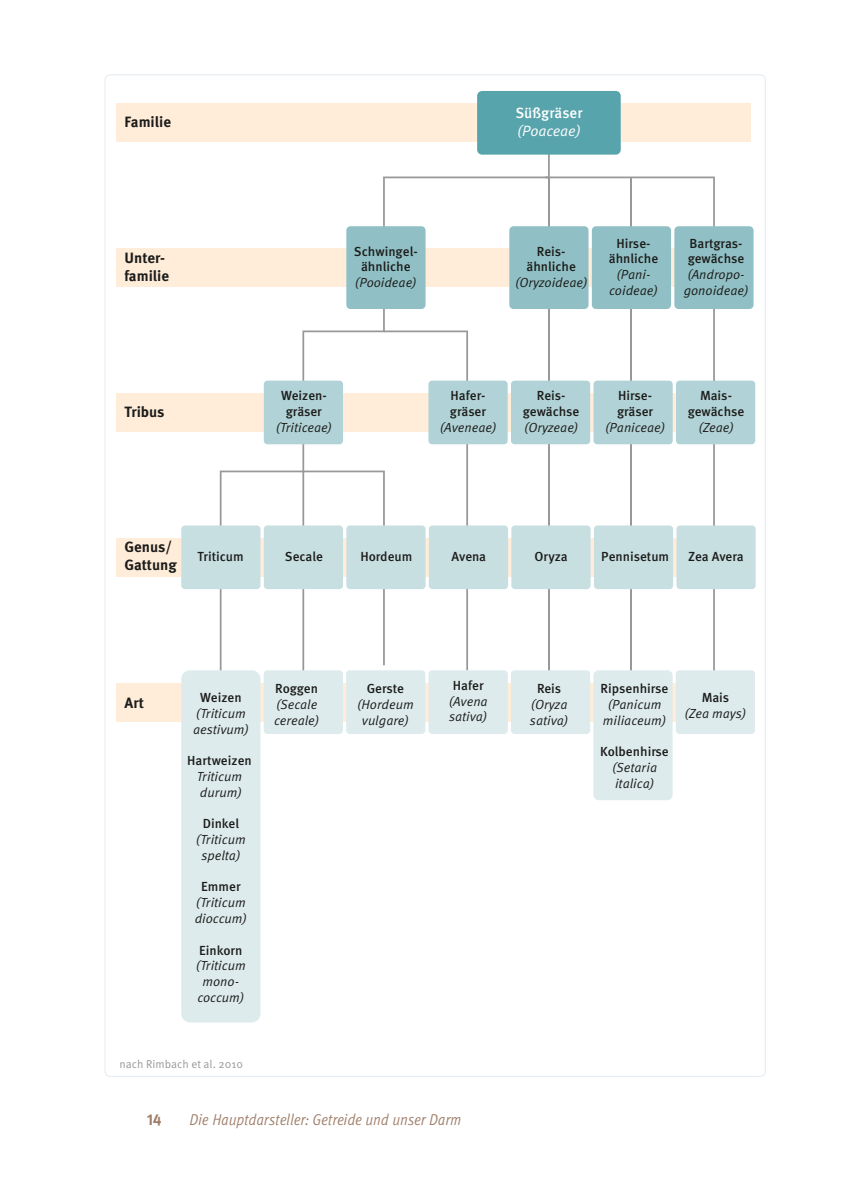
<style>
.page{position:relative;width:844px;height:1191px;background:#fff}
.page>*{position:absolute;margin:0;border:0;box-sizing:border-box;transform-origin:0 0}
.t1{font:15.75px "Meta Pro Cond Norm Ita";letter-spacing:.01em;color:#9f7e69}
.t2{font:700 15.75px "Meta Pro";color:#9f7e69}
.t3{font:700 14.88px/17.8px "Meta Pro";color:#1c1c1a}
.t4{font:500 14.88px/17.8px "Meta Pro";color:#fff}
.t5{font:13.12px/15.8px "Meta Pro Norm Ita";color:#1c1c1a;text-align:center}
.t6{font:500 13.12px/15.8px "Meta Pro";color:#1c1c1a;text-align:center}
.t7{font:11.38px "Meta Pro Norm";letter-spacing:-.005em;color:#989898}
.s1{font-family:"Meta Pro Norm Ita";font-weight:400}
.s2{font-family:"Meta Pro";font-weight:500}
</style>
<div class="page">
<svg style="left:549px;top:176px;width:165px;height:500px"></svg>
<svg style="left:220px;top:91px;width:329px;height:932px"></svg>
<div style="left:116px;top:683px;width:634px;height:38px;background:#ffedda"></div>
<div style="left:181px;top:670px;width:79px;height:352px;background:#ddebed;border-radius:9px"></div>
<div style="left:263px;top:670px;width:80px;height:64px;background:#ddebed;border-radius:4px"></div>
<div style="left:346px;top:670px;width:79px;height:64px;background:#ddebed;border-radius:4px"></div>
<div style="left:428px;top:670px;width:79px;height:64px;background:#ddebed;border-radius:4px"></div>
<div style="left:511px;top:670px;width:79px;height:64px;background:#ddebed;border-radius:4px"></div>
<div style="left:675px;top:670px;width:79px;height:64px;background:#ddebed;border-radius:4px"></div>
<div style="left:593px;top:670px;width:79px;height:130px;background:#ddebed;border-radius:5px"></div>
<div style="left:116px;top:104px;width:634px;height:38px;background:#ffedda"></div>
<div style="left:477px;top:91px;width:143px;height:64px;background:#57a4ac;border-radius:5px"></div>
<div style="left:116px;top:248px;width:634px;height:39px;background:#ffedda"></div>
<div style="left:346px;top:226px;width:79px;height:83px;background:#90c0c5;border-radius:4px"></div>
<div style="left:509px;top:226px;width:79px;height:83px;background:#90c0c5;border-radius:4px"></div>
<div style="left:591px;top:226px;width:80px;height:83px;background:#90c0c5;border-radius:4px"></div>
<div style="left:674px;top:226px;width:79px;height:83px;background:#90c0c5;border-radius:4px"></div>
<div style="left:116px;top:393px;width:634px;height:38px;background:#ffedda"></div>
<div style="left:264px;top:380px;width:79px;height:64px;background:#b1d2d6;border-radius:4px"></div>
<div style="left:428px;top:380px;width:79px;height:64px;background:#b1d2d6;border-radius:4px"></div>
<div style="left:511px;top:380px;width:79px;height:64px;background:#b1d2d6;border-radius:4px"></div>
<div style="left:593px;top:380px;width:79px;height:64px;background:#b1d2d6;border-radius:4px"></div>
<div style="left:675px;top:380px;width:80px;height:64px;background:#b1d2d6;border-radius:4px"></div>
<div style="left:116px;top:538px;width:634px;height:38px;background:#ffedda"></div>
<div style="left:181px;top:525px;width:79px;height:64px;background:#c8dfe2;border-radius:4px"></div>
<div style="left:264px;top:525px;width:79px;height:64px;background:#c8dfe2;border-radius:4px"></div>
<div style="left:346px;top:525px;width:79px;height:64px;background:#c8dfe2;border-radius:4px"></div>
<div style="left:429px;top:525px;width:79px;height:64px;background:#c8dfe2;border-radius:4px"></div>
<div style="left:511px;top:525px;width:79px;height:64px;background:#c8dfe2;border-radius:4px"></div>
<div style="left:676px;top:525px;width:79px;height:64px;background:#c8dfe2;border-radius:4px"></div>
<div style="left:593px;top:525px;width:80px;height:64px;background:#c8dfe2;border-radius:4px"></div>
<p class="t3" style="left:124px;top:112px;width:48px">Familie</p>
<p class="t4" style="left:515px;top:103px;width:69px">Süßgräser <span class="s1">(Poaceae)</span></p>
<p class="t3" style="left:124px;top:248px;width:46px">Unter&shy;familie</p>
<p class="t3" style="left:124px;top:402px;width:42px">Tribus</p>
<p class="t6" style="left:354px;top:242px;width:65px">Schwingel&shy;ähnliche <span class="s1">(Pooideae)</span></p>
<p class="t6" style="left:515px;top:242px;width:74px">Reis&shy;ähnliche <span class="s1">(Oryzoideae)</span></p>
<p class="t6" style="left:608px;top:234px;width:51px">Hirse&shy;ähnliche <span class="s1">(Pani&shy;coideae)</span></p>
<p class="t5" style="left:683px;top:234px;width:66px"><span class="s2">Bartgras&shy;gewächse </span>(Andropo&shy;gonoideae)</p>
<p class="t6" style="left:276px;top:387px;width:58px">Weizen&shy;gräser <span class="s1">(Triticeae)</span></p>
<p class="t6" style="left:439px;top:387px;width:58px">Hafer&shy;gräser <span class="s1">(Aveneae)</span></p>
<p class="t6" style="left:522px;top:387px;width:58px">Reis&shy;gewächse <span class="s1">(Oryzeae)</span></p>
<p class="t6" style="left:605px;top:387px;width:61px">Hirse&shy;gräser <span class="s1">(Paniceae)</span></p>
<p class="t6" style="left:687px;top:387px;width:58px">Mais&shy;gewächse <span class="s1">(Zeae)</span></p>
<p class="t3" style="left:124px;top:537px;width:54px">Genus/<br>Gattung</p>
<p class="t6" style="left:197px;top:547px;width:48px">Triticum</p>
<p class="t6" style="left:285px;top:547px;width:39px">Secale</p>
<p class="t6" style="left:360px;top:547px;width:53px">Hordeum</p>
<p class="t6" style="left:451px;top:547px;width:36px">Avena</p>
<p class="t6" style="left:534px;top:547px;width:35px">Oryza</p>
<p class="t6" style="left:601px;top:547px;width:69px">Pennisetum</p>
<p class="t6" style="left:688px;top:547px;width:57px">Zea Avera</p>
<p class="t3" style="left:124px;top:693px;width:21px">Art</p>
<p class="t5" style="left:193px;top:689px;width:57px"><span class="s2">Weizen </span>(Triticum aestivum)</p>
<p class="t5" style="left:187px;top:752px;width:66px"><span class="s2">Hartweizen<br></span>Triticum durum)</p>
<p class="t5" style="left:196px;top:815px;width:51px"><span class="s2">Dinkel </span>(Triticum spelta)</p>
<p class="t5" style="left:195px;top:878px;width:54px"><span class="s2">Emmer </span>(Triticum dioccum)</p>
<p class="t5" style="left:196px;top:941px;width:51px"><span class="s2">Einkorn </span>(Triticum mono&shy;coccum)</p>
<p class="t7" style="left:119px;top:1055px;width:125px">nach Rimbach et al. 2010</p>
<p class="t5" style="left:357px;top:680px;width:58px"><span class="s2">Gerste </span>(Hordeum vulgare)</p>
<p class="t5" style="left:448px;top:676px;width:40px"><span class="s2">Hafer </span>(Avena sativa)</p>
<p class="t5" style="left:530px;top:680px;width:40px"><span class="s2">Reis </span>(Oryza sativa)</p>
<p class="t5" style="left:600px;top:680px;width:69px"><span class="s2">Ripsenhirse </span>(Panicum miliaceum)</p>
<p class="t5" style="left:600px;top:743px;width:70px"><span class="s2">Kolbenhirse </span>(Setaria italica)</p>
<p class="t5" style="left:274px;top:680px;width:47px;text-align:left"><span class="s2">Roggen </span>(Secale cereale)</p>
<p class="t5" style="left:684px;top:689px;width:63px"><span class="s2">Mais<br></span>(Zea mays)</p>
<p class="t2" style="left:147px;top:1107px;width:16px">14</p>
<p class="t1" style="left:189px;top:1107px;width:273px">Die Hauptdarsteller: Getreide und unser Darm</p>
</div>
